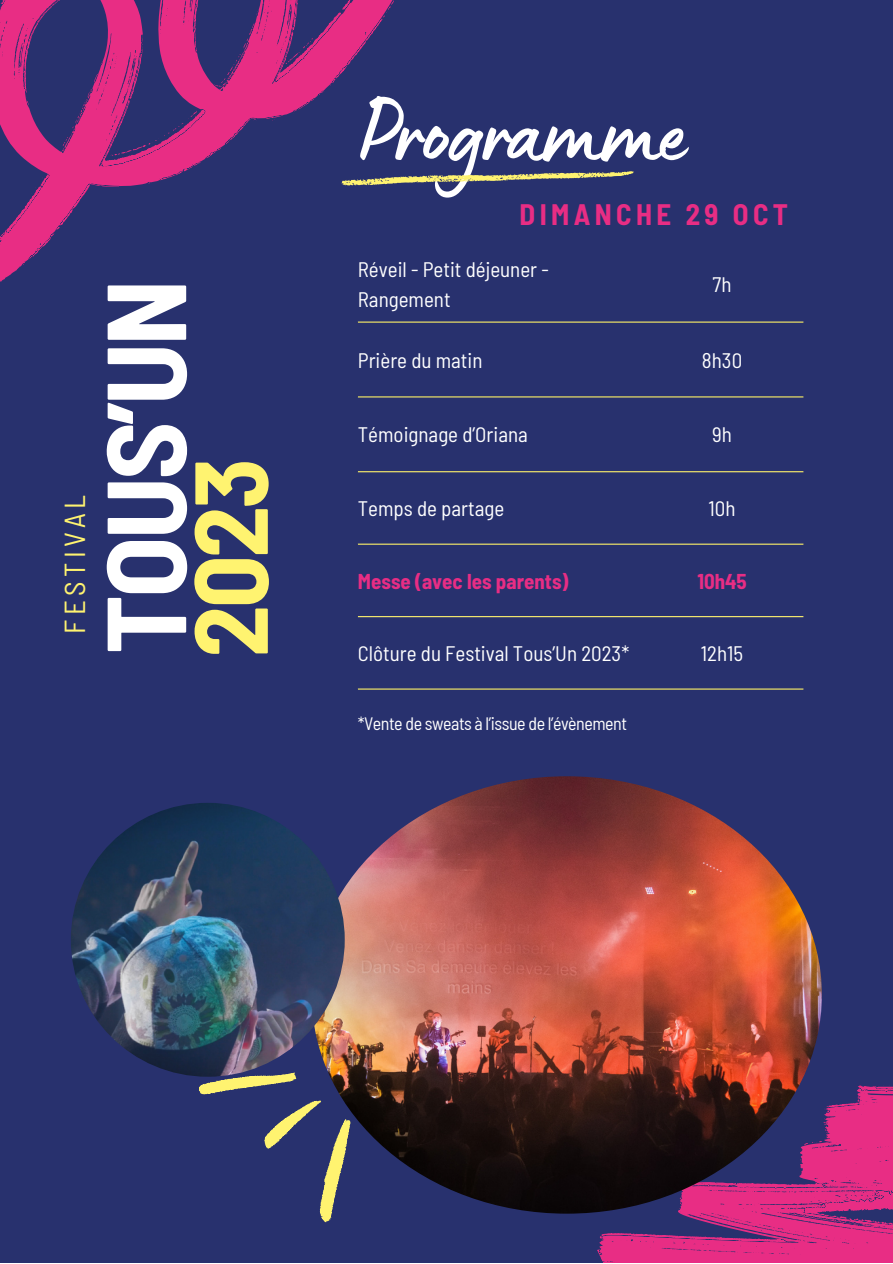
<style>
.page{position:relative;width:893px;height:1264px;background:#fff}
.page>*{position:absolute;margin:0;border:0;box-sizing:border-box;transform-origin:0 0}
.t1{font:700 semi-condensed 112.2px "Barlow";letter-spacing:-.025em;color:#fff}
.t2{font:700 semi-condensed 103.35px "Barlow";color:#fff370}
.t3{font:95.85px "Lumios Marker";letter-spacing:-.025em;color:#fff}
.t4{font:700 semi-condensed 28.95px "Barlow";letter-spacing:.15em;color:#e82d84}
.t5{font:semi-condensed 28.95px "Barlow";letter-spacing:.15em;color:#fff370}
.t6{font:semi-condensed 21px/29.2px "Barlow";color:#fff}
.t7{font:700 semi-condensed 21px "Barlow";color:#e82d84}
.t8{font:semi-condensed 18px "Barlow";letter-spacing:-.025em;color:#fff}
</style>
<div class="page">
<div style="left:0;top:0;width:892px;height:1262px;background:#28316e"></div>
<hr style="left:358px;top:321px;width:445px;height:2px;background:#fff370">
<hr style="left:358px;top:396px;width:445px;height:1px;background:#fff370">
<hr style="left:358px;top:471px;width:445px;height:1px;background:#fff370">
<hr style="left:358px;top:543px;width:445px;height:1px;background:#fff370">
<hr style="left:358px;top:616px;width:445px;height:1px;background:#fff370">
<hr style="left:358px;top:688px;width:445px;height:1px;background:#fff370">
<svg style="left:0;top:0;width:408px;height:323px"></svg>
<svg style="left:580px;top:1015px;width:312px;height:247px"></svg>
<img style="left:312px;top:776px;width:509px;height:437px;border-radius:50%">
<img style="left:71px;top:802px;width:274px;height:274px;border-radius:50%">
<svg style="left:341px;top:152px;width:293px;height:50px"></svg>
<img style="left:189px;top:1030px;width:200px;height:193px">
<p class="t5" style="left:56px;top:633px;width:140px;rotate:-90deg">FESTIVAL</p>
<p class="t1" style="left:74px;top:654px;width:376px;rotate:-90deg">TOUS’UN</p>
<p class="t2" style="left:164px;top:657px;width:200px;rotate:-90deg">2023</p>
<p class="t3" style="left:358px;top:101px;width:328px">Programme</p>
<p class="t4" style="left:519px;top:196px;width:270px">DIMANCHE 29 OCT</p>
<p class="t6" style="left:358px;top:254px;width:192px">Réveil - Petit déjeuner -<br>Rangement</p>
<p class="t6" style="left:712px;top:269px;width:20px">7h</p>
<p class="t6" style="left:358px;top:344px;width:126px">Prière du matin</p>
<p class="t6" style="left:702px;top:344px;width:42px">8h30</p>
<p class="t6" style="left:358px;top:419px;width:171px">Témoignage d’Oriana</p>
<p class="t6" style="left:712px;top:419px;width:21px">9h</p>
<p class="t6" style="left:358px;top:493px;width:148px">Temps de partage</p>
<p class="t6" style="left:708px;top:493px;width:29px">10h</p>
<p class="t7" style="left:358px;top:567px;width:212px">Messe (avec les parents)</p>
<p class="t7" style="left:697px;top:567px;width:51px">10h45</p>
<p class="t6" style="left:358px;top:638px;width:273px">Clôture du Festival Tous’Un 2023*</p>
<p class="t6" style="left:701px;top:638px;width:44px">12h15</p>
<p class="t8" style="left:357px;top:711px;width:271px">*Vente de sweats à l’issue de l’évènement</p>
</div>
